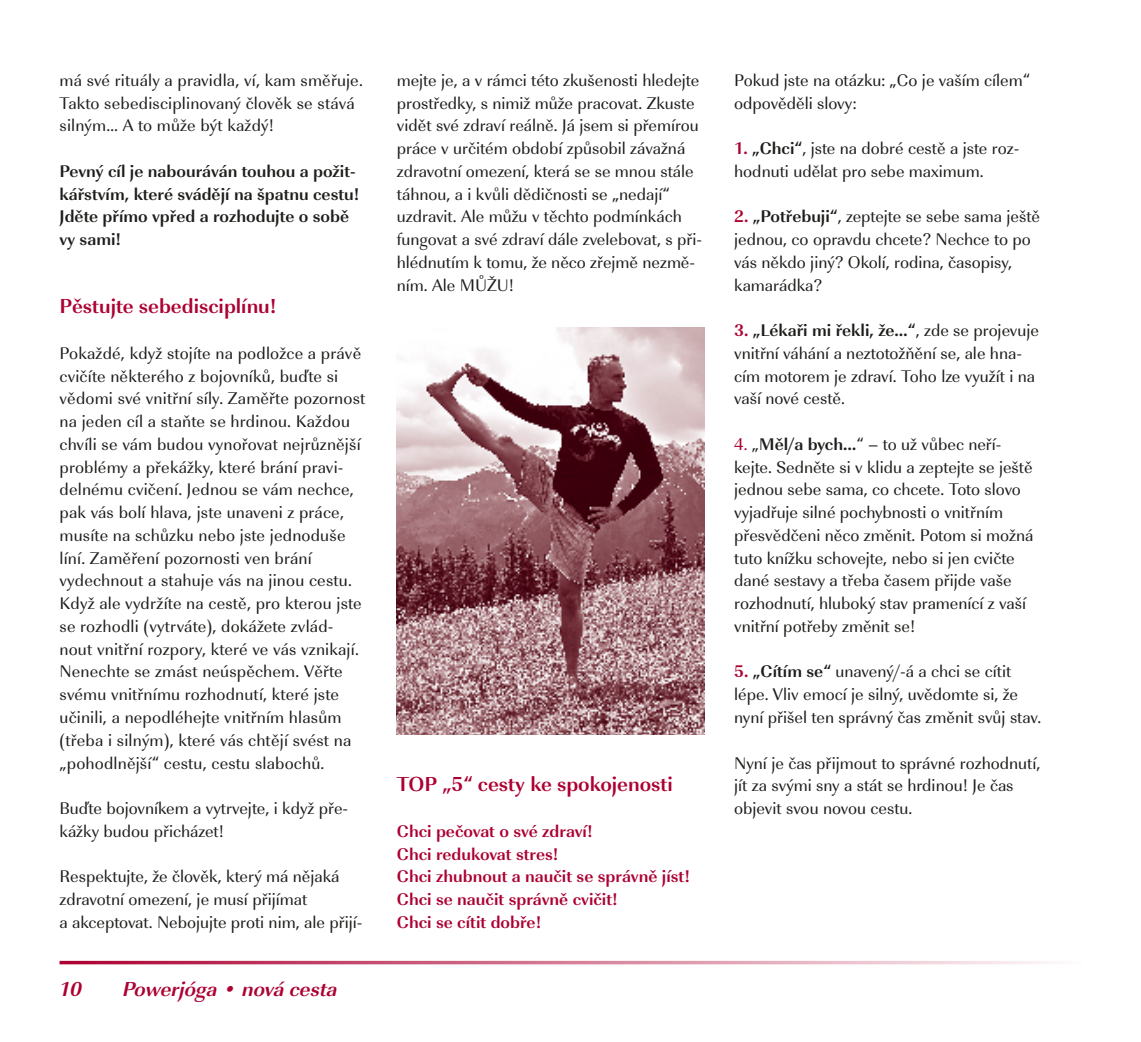
<style>
.page{position:relative;width:1141px;height:1042px;background:#fff}
.page>*{position:absolute;margin:0;border:0;box-sizing:border-box;transform-origin:0 0}
.t1{font:700 21px "Imperial URWTOT";letter-spacing:-.02em;color:#ac0032}
.t2{font:italic 700 21px "Imperial URWTOT";letter-spacing:-.005em;color:#ac0032}
.t3{font:17.5px/22.8px "Imperial URWTOT";color:#1d1d1b}
.t4{font:700 17.5px/22.8px "Imperial URWTOT";color:#ac0032}
.t5{font:700 17.5px/22.8px "Imperial URWTOT";color:#1d1d1b}
.s1{font-weight:700;color:#ac0032}
.s2{font-weight:700}
.s3{color:#ac0032}
</style>
<div class="page">
<hr style="left:60px;top:961px;width:1024px;height:3px;background:#ac0032">
<img style="left:397px;top:327px;width:307px;height:407px">
<p class="t3" style="left:60px;top:69px;width:305px">má své rituály a pravidla, ví, kam směřuje.<br>Takto sebedisciplinovaný člověk se stává silným… A to může být každý!</p>
<p class="t5" style="left:60px;top:160px;width:302px">Pevný cíl je nabouráván touhou a požit&shy;kářstvím, které svádějí na špatnu cestu!<br>Jděte přímo vpřed a rozhodujte o sobě vy sami!</p>
<p class="t1" style="left:60px;top:294px;width:219px">Pěstujte sebedisciplínu!</p>
<p class="t3" style="left:60px;top:342px;width:307px">Pokaždé, když stojíte na podložce a právě cvičíte některého z bojovníků, buďte si vědomi své vnitřní síly. Zaměřte pozornost na jeden cíl a staňte se hrdinou. Každou chvíli se vám budou vynořovat nejrůznější problémy a překážky, které brání pravi&shy;delnému cvičení. Jednou se vám nechce, pak vás bolí hlava, jste unaveni z práce, musíte na schůzku nebo jste jednoduše líní. Zaměření pozornosti ven brání vydechnout a stahuje vás na jinou cestu.<br>Když ale vydržíte na cestě, pro kterou jste se rozhodli (vytrváte), dokážete zvlád&shy;nout vnitřní rozpory, které ve vás vznikají.<br>Nenechte se zmást neúspěchem. Věřte svému vnitřnímu rozhodnutí, které jste učinili, a nepodléhejte vnitřním hlasům (třeba i silným), které vás chtějí svést na „pohodlnější“ cestu, cestu slabochů.</p>
<p class="t3" style="left:60px;top:797px;width:290px">Buďte bojovníkem a vytrvejte, i když pře&shy;kážky budou přicházet!</p>
<p class="t3" style="left:60px;top:865px;width:304px">Respektujte, že člověk, který má nějaká zdravotní omezení, je musí přijímat<br>a akceptovat. Nebojujte proti nim, ale přijí-</p>
<p class="t2" style="left:60px;top:976px;width:24px">10</p>
<p class="t2" style="left:123px;top:976px;width:217px">Powerjóga • nová cesta</p>
<p class="t3" style="left:397px;top:69px;width:307px">mejte je, a v rámci této zkušenosti hledejte prostředky, s nimiž může pracovat. Zkuste vidět své zdraví reálně. Já jsem si přemírou práce v určitém období způsobil závažná zdravotní omezení, která se se mnou stále táhnou, a i kvůli dědičnosti se „nedají“ uzdravit. Ale můžu v těchto podmínkách fungovat a své zdraví dále zvelebovat, s při&shy;hlédnutím k tomu, že něco zřejmě nezmě&shy;ním. Ale MŮŽU!</p>
<p class="t1" style="left:397px;top:772px;width:278px">TOP „5“ cesty ke spokojenosti</p>
<p class="t4" style="left:397px;top:820px;width:295px">Chci pečovat o své zdraví!<br>Chci redukovat stres!<br>Chci zhubnout a naučit se správně jíst!<br>Chci se naučit správně cvičit!<br>Chci se cítit dobře!</p>
<p class="t3" style="left:734px;top:69px;width:298px">Pokud jste na otázku: „Co je vaším cílem“ odpověděli slovy:</p>
<p class="t3" style="left:734px;top:137px;width:287px"><span class="s1">1.</span> <span class="s2">„Chci“</span>, jste na dobré cestě a jste roz&shy;hodnuti udělat pro sebe maximum.</p>
<p class="t3" style="left:734px;top:205px;width:307px"><span class="s1">2.</span> <span class="s2">„Potřebuji“</span>, zeptejte se sebe sama ještě jednou, co opravdu chcete? Nechce to po vás někdo jiný? Okolí, rodina, časopisy, kamarádka?</p>
<p class="t3" style="left:734px;top:319px;width:306px"><span class="s1">3.</span> <span class="s2">„Lékaři mi řekli, že…“</span>, zde se projevuje vnitřní váhání a neztotožňění se, ale hna&shy;cím motorem je zdraví. Toho lze využít i na vaší nové cestě.</p>
<p class="t3" style="left:734px;top:433px;width:301px"><span class="s3">4.</span> „<span class="s2">Měl/a bych…</span>“ – to už vůbec neří&shy;kejte. Sedněte si v klidu a zeptejte se ještě jednou sebe sama, co chcete. Toto slovo vyjadřuje silné pochybnosti o vnitřním přesvědčeni něco změnit. Potom si možná tuto knížku schovejte, nebo si jen cvičte dané sestavy a třeba časem přijde vaše rozhodnutí, hluboký stav pramenící z vaší vnitřní potřeby změnit se!</p>
<p class="t3" style="left:734px;top:660px;width:309px"><span class="s1">5.</span> <span class="s2">„Cítím se“</span> unavený/-á a chci se cítit lépe. Vliv emocí je silný, uvědomte si, že nyní přišel ten správný čas změnit svůj stav.</p>
<p class="t3" style="left:734px;top:751px;width:308px">Nyní je čas přijmout to správné rozhodnutí, jít za svými sny a stát se hrdinou! Je čas objevit svou novou cestu.</p>
</div>
